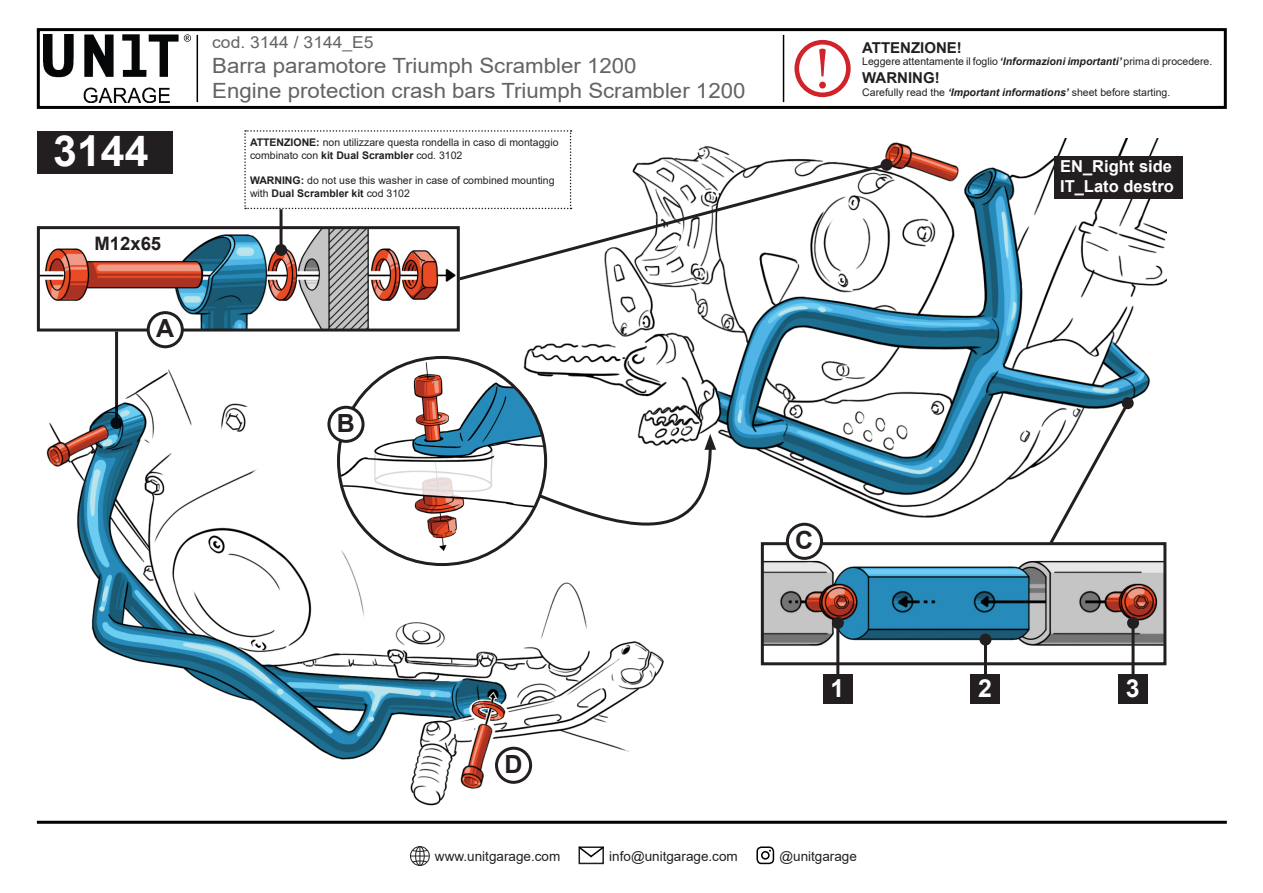
<style>
.page{position:relative;width:1263px;height:893px;background:#fff}
.page>*{position:absolute;margin:0;border:0;box-sizing:border-box;transform-origin:0 0}
.t1{font:58.95px "Minion Pro";color:#d1232a}
.t2{font:700 42.9px "Arial";color:#fff}
.t3{font:700 25.05px "Arial";color:#231f20}
.t4{font:700 24.9px "Arial";color:#fff}
.t5{font:21px/25.2px "Arial";color:#636366;scale:1.06 1}
.t6{font:700 18.45px "Arial";color:#231f20}
.t7{font:700 16.5px/19.8px "Arial";color:#fff}
.t8{font:16.5px "Arial";color:#636366;scale:1.06 1}
.t9{font:700 15px "Arial";color:#231f20}
.t10{font:13.5px "Arial";color:#231f20}
.t11{font:10.5px/12.6px "Arial";color:#231f20}
.s1{font-weight:700}
.s2{font-weight:700;font-style:italic}
</style>
<div class="page">
<img style="left:44px;top:35px;width:146px;height:67px">
<hr style="left:197px;top:35px;width:1px;height:67px;background:#000001">
<div style="left:37px;top:28px;width:1190px;height:81px;border:3px solid #000001"></div>
<div style="left:410px;top:846px;width:20px;height:20px;border:1px solid #231f20;border-radius:50%"></div>
<svg style="left:410px;top:846px;width:19px;height:20px"></svg>
<div style="left:578px;top:846px;width:26px;height:18px;border:2px solid #231f20"></div>
<svg style="left:578px;top:846px;width:26px;height:13px"></svg>
<div style="left:756px;top:846px;width:18px;height:18px;border:2px solid #000001;border-radius:4px"></div>
<div style="left:761px;top:851px;width:9px;height:9px;border:2px solid #000001;border-radius:50%"></div>
<hr style="left:37px;top:821px;width:1190px;height:3px;background:#000001">
<hr style="left:783px;top:35px;width:1px;height:67px;background:#000001">
<div style="left:794px;top:40px;width:57px;height:57px;border:5px solid #d1232a;border-radius:50%"></div>
<img style="left:524px;top:139px;width:642px;height:384px">
<img style="left:41px;top:230px;width:415px;height:98px">
<div style="left:37px;top:226px;width:423px;height:106px;border:3px solid #231f20"></div>
<img style="left:765px;top:546px;width:397px;height:115px">
<div style="left:761px;top:542px;width:405px;height:123px;border:3px solid #231f20"></div>
<svg style="left:1047px;top:399px;width:85px;height:148px"></svg>
<div style="left:1122px;top:397px;width:12px;height:12px;background:#231f20;border-radius:50%"></div>
<div style="left:148px;top:313px;width:34px;height:34px;background:#fff;border-radius:50%"></div>
<div style="left:147px;top:311px;width:37px;height:37px;border:3px solid #231f20;border-radius:50%"></div>
<hr style="left:115px;top:332px;width:3px;height:91px;background:#231f20">
<svg style="left:244px;top:130px;width:327px;height:79px"></svg>
<img style="left:46px;top:358px;width:620px;height:448px">
<svg style="left:456px;top:161px;width:434px;height:121px"></svg>
<div style="left:880px;top:159px;width:12px;height:12px;background:#231f20;border-radius:50%"></div>
<img style="left:338px;top:357px;width:208px;height:208px;border-radius:104px">
<div style="left:329px;top:407px;width:34px;height:34px;background:#fff;border-radius:50%"></div>
<div style="left:327px;top:406px;width:38px;height:37px;border:3px solid #231f20;border-radius:50%"></div>
<div style="left:787px;top:524px;width:34px;height:34px;background:#fff;border-radius:50%"></div>
<div style="left:786px;top:523px;width:37px;height:37px;border:3px solid #231f20;border-radius:50%"></div>
<svg style="left:536px;top:434px;width:180px;height:127px"></svg>
<hr style="left:280px;top:209px;width:3px;height:41px;background:#231f20">
<div style="left:275px;top:244px;width:12px;height:12px;background:#231f20;border-radius:50%"></div>
<div style="left:1054px;top:156px;width:128px;height:43px;background:#231f20"></div>
<div style="left:37px;top:131px;width:135px;height:43px;background:#231f20"></div>
<div style="left:823px;top:674px;width:30px;height:29px;background:#231f20"></div>
<div style="left:971px;top:674px;width:29px;height:29px;background:#231f20"></div>
<div style="left:1118px;top:674px;width:30px;height:29px;background:#231f20"></div>
<hr style="left:836px;top:623px;width:3px;height:51px;background:#231f20">
<div style="left:832px;top:617px;width:12px;height:12px;background:#231f20;border-radius:50%"></div>
<hr style="left:984px;top:640px;width:3px;height:34px;background:#231f20">
<div style="left:979px;top:634px;width:12px;height:12px;background:#231f20;border-radius:50%"></div>
<hr style="left:1131px;top:623px;width:3px;height:51px;background:#231f20">
<div style="left:1127px;top:617px;width:12px;height:12px;background:#231f20;border-radius:50%"></div>
<div style="left:496px;top:748px;width:35px;height:34px;background:#fff;border-radius:50%"></div>
<div style="left:495px;top:747px;width:37px;height:37px;border:3px solid #231f20;border-radius:50%"></div>
<h2 class="t2" style="left:53px;top:121px;width:97px">3144</h2>
<h3 class="t6" style="left:94px;top:231px;width:68px">M12x65</h3>
<h3 class="t3" style="left:156px;top:311px;width:20px">A</h3>
<h3 class="t8" style="left:212px;top:31px;width:154px">cod. 3144 / 3144_E5</h3>
<h3 class="t5" style="left:212px;top:53px;width:505px">Barra paramotore Triumph Scrambler 1200<br>Engine protection crash bars Triumph Scrambler 1200</h3>
<p class="t11" style="left:250px;top:136px;width:310px"><span class="s1">ATTENZIONE:</span> non utilizzare questa rondella in caso di montaggio combinato con <span class="s1">kit Dual Scrambler</span> cod. 3102</p>
<p class="t11" style="left:250px;top:174px;width:306px"><span class="s1">WARNING:</span> do not use this washer in case of combined mounting with <span class="s1">Dual Scrambler kit</span> cod 3102</p>
<h3 class="t3" style="left:337px;top:406px;width:20px">B</h3>
<h1 class="t1" style="left:814px;top:30px;width:18px">!</h1>
<h3 class="t9" style="left:862px;top:37px;width:101px">ATTENZIONE!</h3>
<p class="t11" style="left:862px;top:55px;width:351px">Leggere attentamente il foglio <span class="s2">‘Informazioni importanti’</span> prima di procedere.</p>
<h3 class="t9" style="left:862px;top:67px;width:79px">WARNING!</h3>
<p class="t11" style="left:862px;top:86px;width:310px">Carefully read the <span class="s2">‘Important informations’</span> sheet before starting.</p>
<h3 class="t7" style="left:1060px;top:157px;width:115px">EN_Right side<br>IT_Lato destro</h3>
<h3 class="t3" style="left:795px;top:523px;width:20px">C</h3>
<h3 class="t3" style="left:504px;top:746px;width:20px">D</h3>
<h3 class="t4" style="left:830px;top:671px;width:15px">1</h3>
<h3 class="t4" style="left:978px;top:671px;width:15px">2</h3>
<h3 class="t4" style="left:1126px;top:671px;width:15px">3</h3>
<p class="t10" style="left:435px;top:846px;width:127px">www.unitgarage.com</p>
<p class="t10" style="left:609px;top:846px;width:130px">info@unitgarage.com</p>
<p class="t10" style="left:779px;top:846px;width:79px">@unitgarage</p>
</div>
